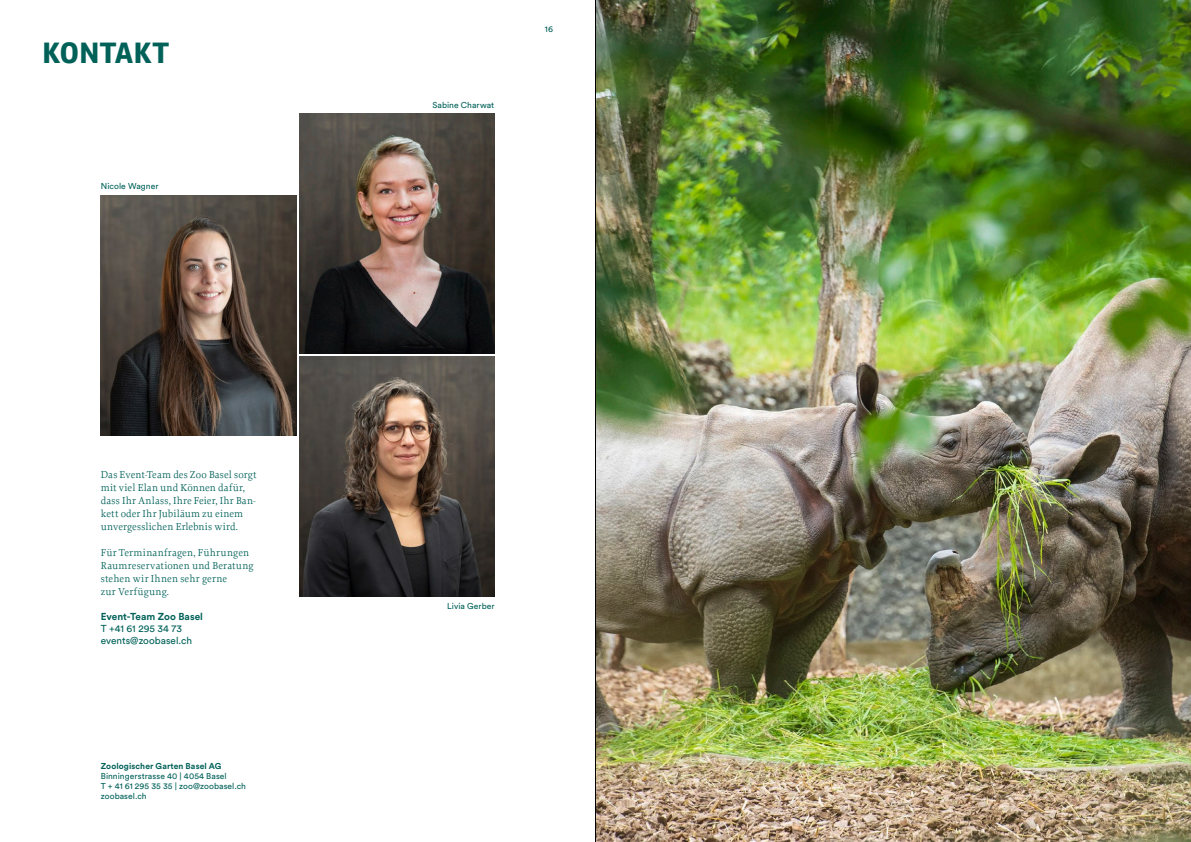
<style>
.page{position:relative;width:1191px;height:842px;background:#fff}
.page>*{position:absolute;margin:0;border:0;box-sizing:border-box;transform-origin:0 0}
.t1{font:700 30px "Zoo Basel";letter-spacing:.02em;color:#006159}
.t2{font:10.5px/13px "Proforma";letter-spacing:.015em;color:#006159}
.t3{font:10px/12px "Circular Std";color:#006159}
.t4{font:700 10px "Circular Std";letter-spacing:.005em;color:#006159}
.t5{font:8.5px/10.2px "Circular Std";letter-spacing:.01em;color:#006159}
.t6{font:700 8.5px "Circular Std";letter-spacing:.01em;color:#006159}
</style>
<div class="page">
<img style="left:596px;top:0;width:595px;height:842px">
<img style="left:101px;top:195px;width:195px;height:240px">
<img style="left:299px;top:113px;width:195px;height:240px">
<img style="left:299px;top:356px;width:195px;height:240px">
<hr style="left:595px;top:0;width:1px;height:842px;background:#000">
<h1 class="t1" style="left:43px;top:37px;width:128px">KONTAKT</h1>
<p class="t5" style="left:101px;top:181px;width:59px">Nicole Wagner</p>
<p class="t2" style="left:101px;top:468px;width:157px">Das Event-Team des Zoo Basel sorgt mit viel Elan und Können dafür, dass Ihr Anlass, Ihre Feier, Ihr Ban&shy;kett oder Ihr Jubiläum zu einem unvergesslichen Erlebnis wird.</p>
<p class="t2" style="left:101px;top:546px;width:154px">Für Terminanfragen, Führungen<br>Raumreservationen und Beratung stehen wir Ihnen sehr gerne<br>zur Verfügung.</p>
<p class="t4" style="left:101px;top:610px;width:104px">Event-Team Zoo Basel</p>
<p class="t3" style="left:101px;top:622px;width:93px">T +41 61 295 34 73 events@zoobasel.ch</p>
<p class="t6" style="left:101px;top:760px;width:122px">Zoologischer Garten Basel AG</p>
<p class="t5" style="left:101px;top:771px;width:147px">Binningerstrasse 40 | 4054 Basel<br>T + 41 61 295 35 35 | zoo@zoobasel.ch zoobasel.ch</p>
<p class="t5" style="left:432px;top:99px;width:63px">Sabine Charwat</p>
<p class="t5" style="left:545px;top:24px;width:9px">16</p>
<p class="t5" style="left:447px;top:600px;width:49px">Livia Gerber</p>
</div>
